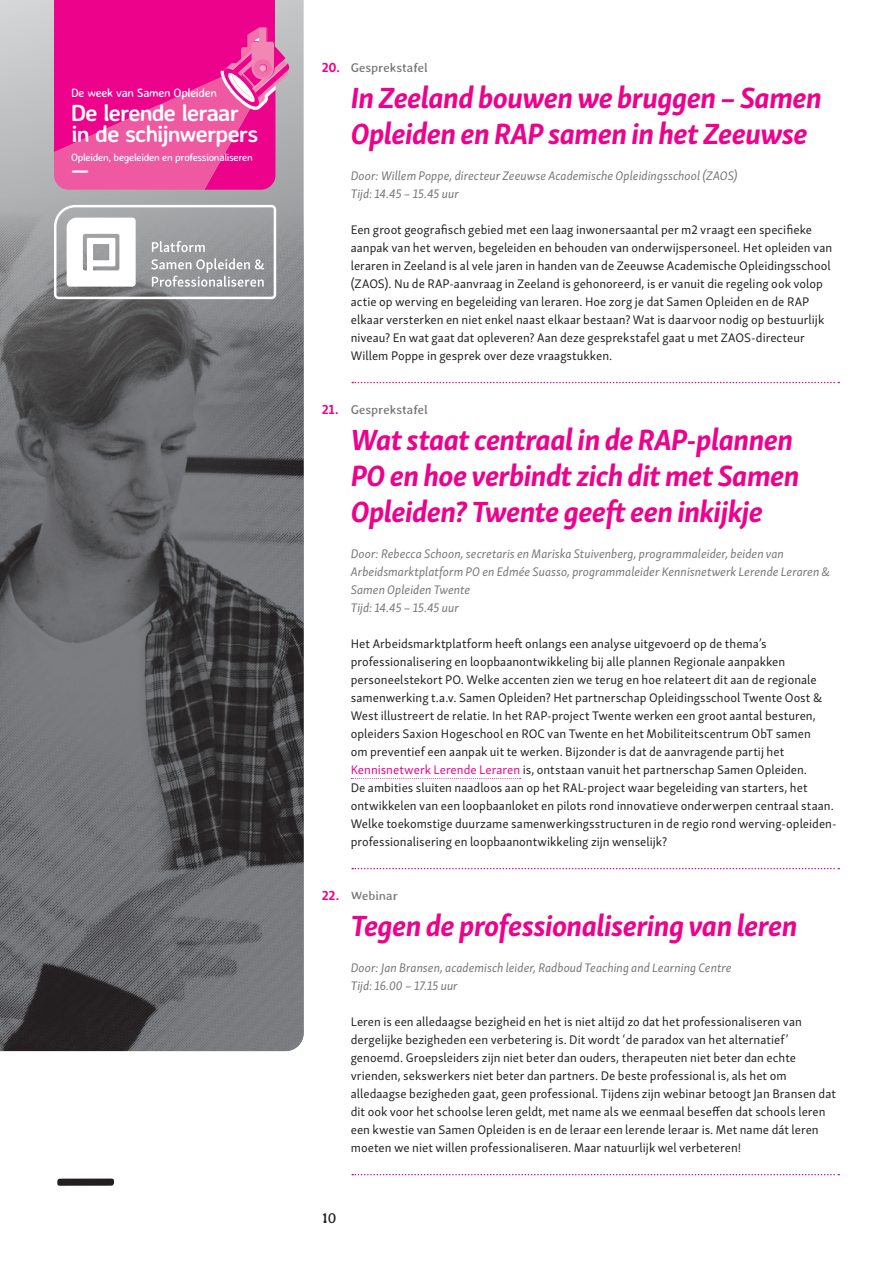
<style>
.page{position:relative;width:893px;height:1263px;background:#fff}
.page>*{position:absolute;margin:0;border:0;box-sizing:border-box;transform-origin:0 0}
.hfst_titel{font:700 78.75px "Averia Libre";color:#231f20}
.par{font:italic 700 30px/36px "Skolar Sans Latn";letter-spacing:-.025em;color:#ed028c}
.t1{font:700 23.25px/21.1px "Averia Sans Libre";letter-spacing:-.04em;color:#fff}
.t2{font:15px "Averia Libre";color:#231f20}
.par-2{font:12.75px/18px "Skolar Sans Latn";letter-spacing:.005em;color:#231f20}
.par-3{font:italic 12.75px/18px "Skolar Sans Latn";color:#76787b}
.par-4{font:12.75px "Averia Libre";letter-spacing:-.005em;color:#76787b}
.t3{font:12.15px "Averia Sans Libre";letter-spacing:-.035em;color:#fff}
.t4{font:10.5px "Averia Sans Libre";letter-spacing:-.035em;color:#fff}
.s1{font-family:"Skolar Sans Latn";font-weight:700;font-size:13.5px;color:#ed028c}
.s2{color:#ed028c}
</style>
<div class="page">
<svg style="left:0;top:0;width:304px;height:198px;background:#bdbebf"></svg>
<img style="left:0;top:198px;width:304px;height:853px">
<svg style="left:54px;top:205px;width:222px;height:94px"></svg>
<svg style="left:352px;top:382px;width:487px;height:1px"></svg>
<svg style="left:351px;top:778px;width:170px;height:1px"></svg>
<svg style="left:352px;top:868px;width:487px;height:1px"></svg>
<svg style="left:352px;top:1174px;width:487px;height:1px"></svg>
<div style="left:54px;top:0;width:221px;height:105px;background:#ed028c"></div>
<svg style="left:54px;top:28px;width:236px;height:162px"></svg>
<div style="left:259px;top:28px;width:7px;height:28px;background:#f287b6"></div>
<p class="t3" style="left:71px;top:86px;width:148px">De week van Samen Opleiden</p>
<p class="t1" style="left:71px;top:101px;width:189px">De lerende leraar in de schijnwerpers</p>
<p class="t4" style="left:71px;top:151px;width:183px">Opleiden, begeleiden en professionaliseren</p>
<p class="t1" style="left:71px;top:158px;width:20px">—</p>
<p class="hfst_titel" style="left:54px;top:1130px;width:65px">—</p>
<p class="par-4" style="left:322px;top:60px;width:108px"><span class="s1">20.</span> Gesprekstafel</p>
<p class="par" style="left:351px;top:77px;width:473px">In Zeeland bouwen we bruggen – Samen<br>Opleiden en RAP samen in het Zeeuwse</p>
<p class="par-3" style="left:351px;top:166px;width:388px">Door: Willem Poppe, directeur Zeeuwse Academische Opleidingsschool (ZAOS)<br>Tijd: 14.45 – 15.45 uur</p>
<p class="par-2" style="left:351px;top:220px;width:483px">Een groot geografisch gebied met een laag inwonersaantal per m2 vraagt een specifieke aanpak van het werven, begeleiden en behouden van onderwijspersoneel. Het opleiden van leraren in Zeeland is al vele jaren in handen van de Zeeuwse Academische Opleidingsschool (ZAOS). Nu de RAP-aanvraag in Zeeland is gehonoreerd, is er vanuit die regeling ook volop actie op werving en begeleiding van leraren. Hoe zorg je dat Samen Opleiden en de RAP elkaar versterken en niet enkel naast elkaar bestaan? Wat is daarvoor nodig op bestuurlijk niveau? En wat gaat dat opleveren? Aan deze gesprekstafel gaat u met ZAOS-directeur Willem Poppe in gesprek over deze vraagstukken.</p>
<p class="par-4" style="left:322px;top:402px;width:108px"><span class="s1">21.</span> Gesprekstafel</p>
<p class="par" style="left:351px;top:419px;width:450px">Wat staat centraal in de RAP-plannen<br>PO en hoe verbindt zich dit met Samen<br>Opleiden? Twente geeft een inkijkje</p>
<p class="par-3" style="left:351px;top:544px;width:481px">Door: Rebecca Schoon, secretaris en Mariska Stuivenberg, programmaleider, beiden van Arbeidsmarktplatform PO en Edmée Suasso, programmaleider Kennisnetwerk Lerende Leraren &amp; Samen Opleiden Twente<br>Tijd: 14.45 – 15.45 uur</p>
<p class="par-2" style="left:351px;top:634px;width:487px">Het Arbeidsmarktplatform heeft onlangs een analyse uitgevoerd op de thema’s professionalisering en loopbaanontwikkeling bij alle plannen Regionale aanpakken personeelstekort PO. Welke accenten zien we terug en hoe relateert dit aan de regionale samenwerking t.a.v. Samen Opleiden? Het partnerschap Opleidingsschool Twente Oost &amp; West illustreert de relatie. In het RAP-project Twente werken een groot aantal besturen, opleiders Saxion Hogeschool en ROC van Twente en het Mobiliteitscentrum ObT samen<br>om preventief een aanpak uit te werken. Bijzonder is dat de aanvragende partij het <span class="s2">Kennisnetwerk Lerende Leraren</span> is, ontstaan vanuit het partnerschap Samen Opleiden.<br>De ambities sluiten naadloos aan op het RAL-project waar begeleiding van starters, het ontwikkelen van een loopbaanloket en pilots rond innovatieve onderwerpen centraal staan.<br>Welke toekomstige duurzame samenwerkingsstructuren in de regio rond werving-opleiden&shy;professionalisering en loopbaanontwikkeling zijn wenselijk?</p>
<p class="par-4" style="left:322px;top:888px;width:78px"><span class="s1">22.</span> Webinar</p>
<p class="par" style="left:351px;top:905px;width:448px">Tegen de professionalisering van leren</p>
<p class="par-3" style="left:351px;top:958px;width:382px">Door: Jan Bransen, academisch leider, Radboud Teaching and Learning Centre<br>Tijd: 16.00 – 17.15 uur</p>
<p class="par-2" style="left:351px;top:1012px;width:487px">Leren is een alledaagse bezigheid en het is niet altijd zo dat het professionaliseren van dergelijke bezigheden een verbetering is. Dit wordt ‘de paradox van het alternatief’ genoemd. Groepsleiders zijn niet beter dan ouders, therapeuten niet beter dan echte vrienden, sekswerkers niet beter dan partners. De beste professional is, als het om alledaagse bezigheden gaat, geen professional. Tijdens zijn webinar betoogt Jan Bransen dat dit ook voor het schoolse leren geldt, met name als we eenmaal beseffen dat schools leren een kwestie van Samen Opleiden is en de leraar een lerende leraar is. Met name dát leren moeten we niet willen professionaliseren. Maar natuurlijk wel verbeteren!</p>
<p class="t2" style="left:322px;top:1209px;width:16px">10</p>
</div>
